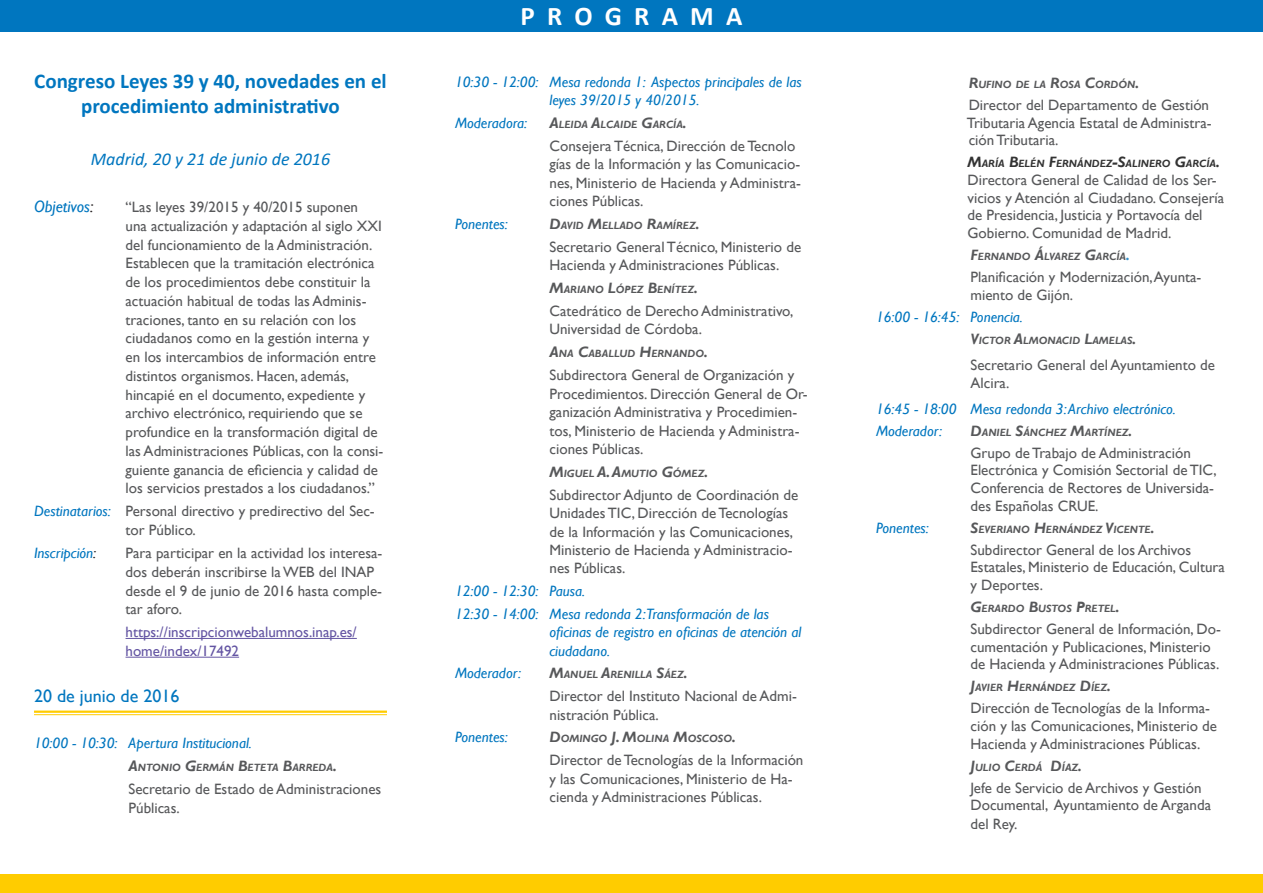
<style>
.page{position:relative;width:1263px;height:893px;background:#fff}
.page>*{position:absolute;margin:0;border:0;box-sizing:border-box;transform-origin:0 0}
.t1{font:700 27px "Calibri";color:#fff}
.t2{font:700 21px/25.2px "Calibri";color:#0076bf;text-align:center}
.t3{font:italic 18px "Calibri";color:#0076bf}
.t4{font:18px "Gill Sans";color:#0076bf}
.t5{font:italic 16.5px "Gill Sans";color:#0076bf}
.t6{font:15px/18.8px "Gill Sans";color:#57585a}
.t7{font:italic 15px/18.5px "Gill Sans";color:#0076bf;text-align:center}
.t8{font:15px/18.8px "Gill Sans";color:#6455a3}
.t9{font:italic 700 10.5px "Gill Sans";color:#57585a}
.t10{font:italic 700 10.5px "Gill Sans";color:#333}
.s1{color:#231f20}
.s2{font-style:italic;color:#0076bf}
.s3{font-size:15px}
.s4{font-size:15px;color:#3391cc}
.s5{font-weight:700;color:#57585a}
</style>
<div class="page">
<hr style="left:126px;top:638px;width:231px;height:1px;background:#6455a3">
<hr style="left:126px;top:657px;width:113px;height:1px;background:#6455a3">
<hr style="left:34px;top:711px;width:353px;height:2px;background:#fc0">
<hr style="left:34px;top:714px;width:353px;height:1px;background:#fc0">
<div style="left:0;top:0;width:1263px;height:31px;background:#0076bf"></div>
<div style="left:0;top:874px;width:1263px;height:19px;background:#fc0"></div>
<p class="t2" style="left:34px;top:68px;width:354px">Congreso Leyes 39 y 40, novedades en el procedimiento administrativo</p>
<p class="t3" style="left:91px;top:146px;width:241px">Madrid, 20 y 21 de junio de 2016</p>
<p class="t5" style="left:34px;top:197px;width:61px">Objetivos<span class="s1">:</span></p>
<p class="t6" style="left:126px;top:198px;width:259px">“Las leyes 39/2015 y 40/2015 suponen<br>una actualización y adaptación al siglo XXI del funcionamiento de la Administración.<br>Establecen que la tramitación electrónica de los procedimientos debe constituir la actuación habitual de todas las Adminis&shy;traciones, tanto en su relación con los ciudadanos como en la gestión interna y en los intercambios de información entre distintos organismos. Hacen, además, hincapié en el documento, expediente y archivo electrónico, requiriendo que se profundice en la transformación digital de las Administraciones Públicas, con la consi&shy;guiente ganancia de eficiencia y calidad de los servicios prestados a los ciudadanos.”</p>
<p class="t6" style="left:126px;top:502px;width:251px;text-indent:-92px"><span class="s2">Destinatarios:</span> Personal directivo y predirectivo del Sec&shy;tor Público.</p>
<p class="t7" style="left:34px;top:544px;width:64px">Inscripción<span class="s1">:</span></p>
<p class="t6" style="left:126px;top:544px;width:258px">Para participar en la actividad los interesa&shy;dos deberán inscribirse la WEB del INAP desde el 9 de junio de 2016 hasta comple&shy;tar aforo.</p>
<p class="t8" style="left:126px;top:623px;width:233px">https://inscripcionwebalumnos.inap.es/ home/index/17492</p>
<p class="t4" style="left:34px;top:685px;width:147px">20 de junio de 2016</p>
<p class="t7" style="left:34px;top:734px;width:219px">10:00 - 10:30: Apertura Institucional.</p>
<p class="t9" style="left:129px;top:761px;width:210px"><span class="s3">A</span>NTONIO <span class="s3">G</span>ERMÁN <span class="s3">B</span>ETETA <span class="s3">B</span>ARREDA<span class="s3">.</span></p>
<p class="t6" style="left:129px;top:780px;width:254px">Secretario de Estado de Administraciones<br>Públicas.</p>
<p class="t1" style="left:520px;top:-3px;width:223px">P R O G R A M A</p>
<p class="t7" style="left:455px;top:73px;width:348px">10:30 - 12:00: Mesa redonda 1: Aspectos principales de las leyes 39/2015 y 40/2015.</p>
<p class="t7" style="left:455px;top:114px;width:74px">Moderadora:</p>
<p class="t9" style="left:549px;top:118px;width:139px"><span class="s3">A</span>LEIDA <span class="s3">A</span>LCAIDE <span class="s3">G</span>ARCÍA<span class="s3">.</span></p>
<p class="t6" style="left:549px;top:137px;width:253px">Consejera Técnica, Dirección de Tecnolo gías de la Información y las Comunicacio&shy;nes, Ministerio de Hacienda y Administra&shy;ciones Públicas.</p>
<p class="t7" style="left:455px;top:215px;width:54px">Ponentes:</p>
<p class="t9" style="left:549px;top:219px;width:152px"><span class="s3">D</span>AVID <span class="s3">M</span>ELLADO <span class="s3">R</span>AMÍREZ<span class="s3">.</span></p>
<p class="t6" style="left:549px;top:238px;width:253px">Secretario General Técnico, Ministerio de<br>Hacienda y Administraciones Públicas.</p>
<p class="t9" style="left:549px;top:284px;width:150px"><span class="s3">M</span>ARIANO <span class="s3">L</span>ÓPEZ <span class="s3">B</span>ENÍTEZ<span class="s3">.</span></p>
<p class="t6" style="left:549px;top:302px;width:245px">Catedrático de Derecho Administrativo,<br>Universidad de Córdoba.</p>
<p class="t9" style="left:549px;top:348px;width:47px"><span class="s3">A</span>NA <span class="s3">C</span>ABA</p>
<p class="t9" style="left:608px;top:348px;width:101px">LLUD <span class="s3">H</span>ERNANDO<span class="s3">.</span></p>
<p class="t6" style="left:549px;top:366px;width:260px">Subdirectora General de Organización y Procedimientos. Dirección General de Or&shy;ganización Administrativa y Procedimien&shy;tos, Ministerio de Hacienda y Administra&shy;ciones Públicas.</p>
<p class="t9" style="left:549px;top:467px;width:160px"><span class="s3">M</span>IGUEL <span class="s3">A. A</span>MUTIO <span class="s3">G</span>ÓMEZ<span class="s3">.</span></p>
<p class="t6" style="left:549px;top:486px;width:250px">Subdirector Adjunto de Coordinación de Unidades TIC, Dirección de Tecnologías de la Información y las Comunicaciones, Ministerio de Hacienda y Administracio&shy;nes Públicas.</p>
<p class="t7" style="left:455px;top:582px;width:132px">12:00 - 12:30: Pausa.</p>
<p class="t7" style="left:549px;top:605px;width:253px;text-align:left;text-indent:-94px">12:30 - 14:00: Mesa redonda 2:Transformación de las oficinas de registro en oficinas de atención al ciudadano.</p>
<p class="t7" style="left:455px;top:664px;width:67px">Moderador:</p>
<p class="t9" style="left:549px;top:669px;width:140px"><span class="s3">M</span>ANUEL <span class="s3">A</span>RENILLA <span class="s3">S</span>ÁEZ<span class="s3">.</span></p>
<p class="t6" style="left:549px;top:687px;width:249px">Director del Instituto Nacional de Admi&shy;nistración Pública.</p>
<p class="t7" style="left:455px;top:728px;width:54px">Ponentes:</p>
<p class="t9" style="left:549px;top:733px;width:188px"><span class="s3">D</span>OMINGO <span class="s3">J. M</span>OLINA <span class="s3">M</span>OSCOSO<span class="s3">.</span></p>
<p class="t6" style="left:549px;top:751px;width:255px">Director de Tecnologías de la Información y las Comunicaciones, Ministerio de Ha&shy;cienda y Administraciones Públicas.</p>
<p class="t9" style="left:969px;top:78px;width:172px"><span class="s3">R</span>UFINO DE LA <span class="s3">R</span>OSA <span class="s3">C</span>ORDÓN<span class="s3">.</span></p>
<p class="t6" style="left:967px;top:96px;width:246px;line-height:17.7px">Director del Departamento de Gestión<br>Tributaria Agencia Estatal de Administra&shy;ción Tributaria.</p>
<p class="t10" style="left:967px;top:158px;width:254px"><span class="s3">M</span>ARÍA <span class="s3">B</span>ELÉN <span class="s3">F</span>ERNÁNDEZ<span class="s3">-S</span>ALINERO <span class="s3">G</span>ARCÍA<span class="s3">.</span></p>
<p class="t6" style="left:967px;top:171px;width:258px;line-height:17.7px">Directora General de Calidad de los Ser&shy;vicios y Atención al Ciudadano. Consejería de Presidencia, Justicia y Portavocía del Gobierno. Comunidad de Madrid.</p>
<p class="t9" style="left:970px;top:250px;width:161px"><span class="s3">F</span>ERNANDO <span class="s3">Á</span>LVAREZ <span class="s3">G</span>ARCÍA<span class="s4">.</span></p>
<p class="t6" style="left:970px;top:268px;width:232px;line-height:17.7px">Planificación y Modernización, Ayunta&shy;miento de Gijón.</p>
<p class="t7" style="left:876px;top:308px;width:148px">16:00 - 16:45: Ponencia.</p>
<p class="t9" style="left:970px;top:334px;width:167px"><span class="s3">V</span>ICTOR <span class="s3">A</span>LMONACID <span class="s3">L</span>AMELAS<span class="s3">.</span></p>
<p class="t6" style="left:970px;top:356px;width:246px;line-height:17.7px">Secretario General del Ayuntamiento de<br>Alcira.</p>
<p class="t7" style="left:876px;top:400px;width:301px">16:45 - 18:00 Mesa redonda 3: Archivo electrónico.</p>
<p class="t7" style="left:876px;top:422px;width:88px">Moderador: <span class="s5">D</span></p>
<p class="t9" style="left:982px;top:426px;width:152px">ANIEL <span class="s3">S</span>ÁNCHEZ <span class="s3">M</span>ARTÍNEZ<span class="s3">.</span></p>
<p class="t6" style="left:970px;top:444px;width:248px;line-height:17.7px">Grupo de Trabajo de Administración Electrónica y Comisión Sectorial de TIC, Conferencia de Rectores de Universida&shy;des Españolas CRUE.</p>
<p class="t7" style="left:876px;top:519px;width:54px">Ponentes:</p>
<p class="t9" style="left:970px;top:523px;width:186px"><span class="s3">S</span>EVERIANO <span class="s3">H</span>ERNÁNDEZ <span class="s3">V</span>ICENTE<span class="s3">.</span></p>
<p class="t6" style="left:970px;top:541px;width:256px;line-height:17.7px">Subdirector General de los Archivos<br>Estatales, Ministerio de Educación, Cultura y Deportes.</p>
<p class="t9" style="left:970px;top:602px;width:151px"><span class="s3">G</span>ERARDO <span class="s3">B</span>USTOS <span class="s3">P</span>RETEL<span class="s3">.</span></p>
<p class="t6" style="left:970px;top:620px;width:252px;line-height:17.7px">Subdirector General de Información, Do&shy;cumentación y Publicaciones, Ministerio de Hacienda y Administraciones Públicas.</p>
<p class="t9" style="left:970px;top:682px;width:142px"><span class="s3">J</span>AVIER <span class="s3">H</span>ERNÁNDEZ <span class="s3">D</span>ÍEZ<span class="s3">.</span></p>
<p class="t6" style="left:970px;top:700px;width:248px;line-height:17.7px">Dirección de Tecnologías de la Informa&shy;ción y las Comunicaciones, Ministerio de<br>Hacienda y Administraciones Públicas.</p>
<p class="t9" style="left:970px;top:761px;width:113px"><span class="s3">J</span>ULIO <span class="s3">C</span>ERDÁ <span class="s3">D</span>ÍAZ<span class="s3">.</span></p>
<p class="t6" style="left:970px;top:779px;width:242px;line-height:18.1px">Jefe de Servicio de Archivos y Gestión<br>Documental, Ayuntamiento de Arganda del Rey.</p>
</div>
